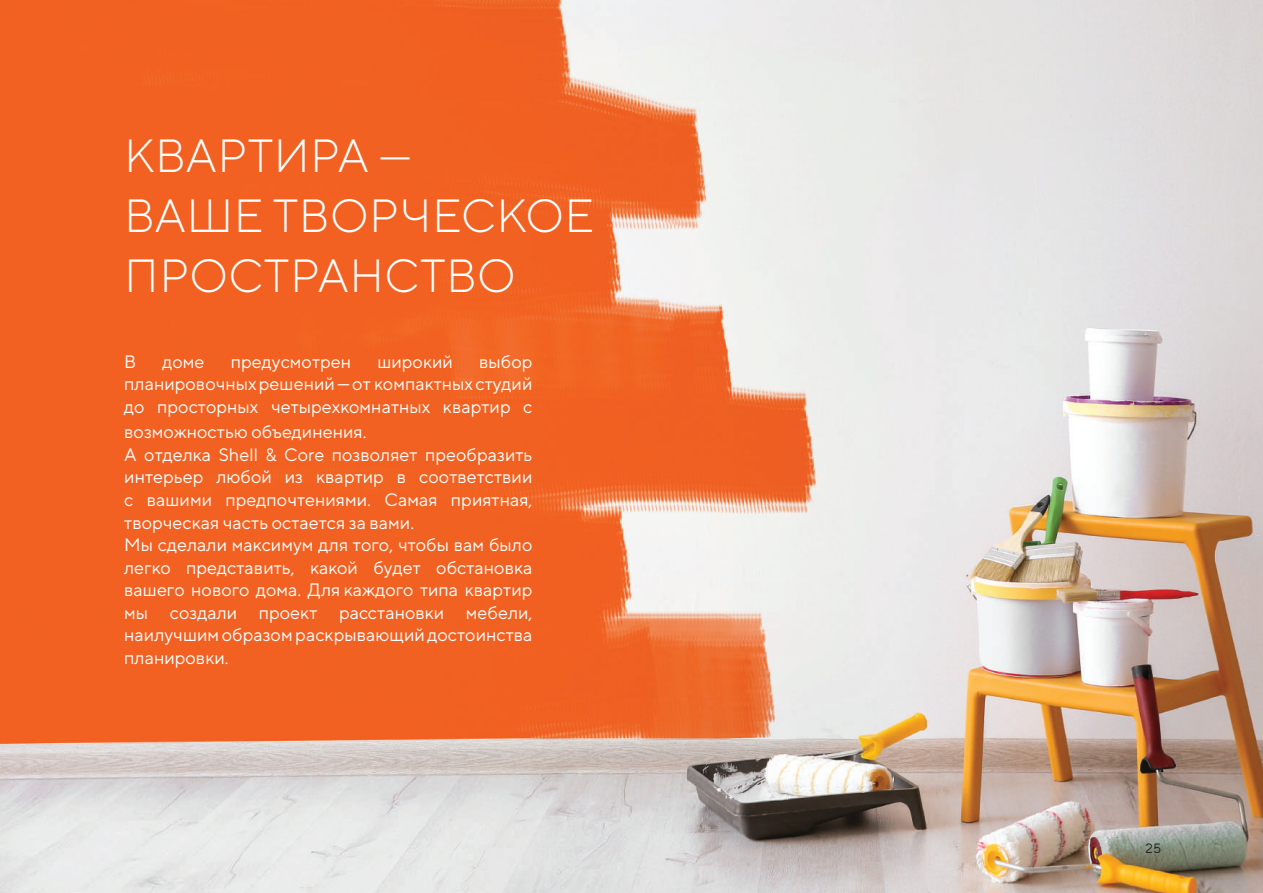
<style>
.page{position:relative;width:1263px;height:893px;background:#fff}
.page>*{position:absolute;margin:0;border:0;box-sizing:border-box;transform-origin:0 0}
.t1{font:300 46.5px/60px "TT Norms";letter-spacing:.01em;color:#fff}
.t2{font:18px/22.5px "TT Norms";color:#fff;text-align:justify}
.t3{font:13.5px "TT Norms";color:#231f20}
</style>
<div class="page">
<img style="left:0;top:0;width:1263px;height:893px">
<h1 class="t1" style="left:124px;top:125px;width:471px">КВАРТИРА —<br>ВАШЕ ТВОРЧЕСКОЕ<br>ПРОСТРАНСТВО</h1>
<p class="t2" style="left:124px;top:350px;width:410px;text-indent:355px">выбор планировочных решений — от компактных студий до просторных четырехкомнатных квартир с</p>
<p class="t2" style="left:124px;top:420px;width:410px;text-align:left">возможностью объединения.<br>А отделка Shell &amp; Core позволяет преобразить интерьер любой из квартир в соответствии с вашими предпочтениями. Самая приятная, творческая часть остается за вами.<br>Мы сделали максимум для того, чтобы вам было легко представить, какой будет обстановка вашего нового дома. Для каждого типа квартир мы создали проект расстановки мебели, наилучшим образом раскрывающий достоинства планировки.</p>
<p class="t2" style="left:124px;top:350px;width:14px">В</p>
<p class="t2" style="left:162px;top:350px;width:44px">доме</p>
<p class="t2" style="left:231px;top:350px;width:122px">предусмотрен</p>
<p class="t2" style="left:377px;top:350px;width:77px">широкий</p>
<p class="t3" style="left:1145px;top:840px;width:17px">25</p>
</div>
